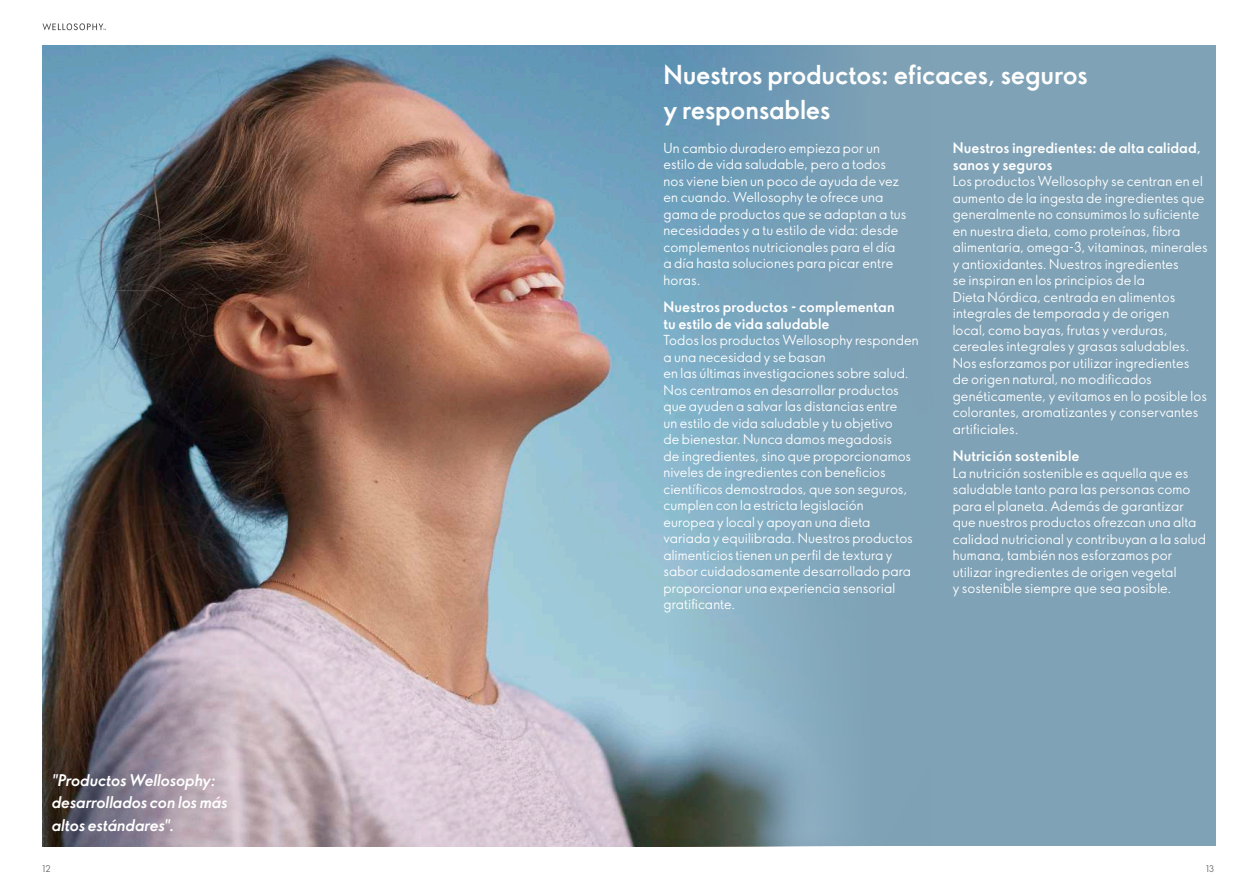
<style>
.page{position:relative;width:1259px;height:893px;background:#fff}
.page>*{position:absolute;margin:0;border:0;box-sizing:border-box;transform-origin:0 0}
.t1{font:700 25.5px/34.5px "Oriflame Sans 2.0";letter-spacing:-.015em;color:#fff}
.t2{font:italic 700 15.75px/22.5px "Oriflame Sans 2.0";letter-spacing:-.01em;color:#fff}
.t3{font:700 14.25px/16.5px "Oriflame Sans 2.0";color:#fff}
.t4{font:13.5px/16.5px "Oriflame Sans 2.0";letter-spacing:.005em;color:#fff}
.t5{font:9px "Oriflame Sans 2.0";color:#636366}
</style>
<div class="page">
<div style="left:43px;top:46px;width:1173px;height:800px;background:#7fa2b6"></div>
<img style="left:43px;top:46px;width:789px;height:800px">
<svg style="left:43px;top:23px;width:63px;height:7px"></svg>
<h1 class="t1" style="left:663px;top:57px;width:426px">Nuestros productos: eficaces, seguros y responsables</h1>
<p class="t2" style="left:51px;top:768px;width:178px">"Productos Wellosophy: desarrollados con los más altos estándares".</p>
<p class="t4" style="left:663px;top:139px;width:244px">Un cambio duradero empieza por un estilo de vida saludable, pero a todos nos viene bien un poco de ayuda de vez en cuando. Wellosophy te ofrece una gama de productos que se adaptan a tus necesidades y a tu estilo de vida: desde complementos nutricionales para el día a día hasta soluciones para picar entre horas.</p>
<p class="t3" style="left:663px;top:298px;width:233px">Nuestros productos - complementan tu estilo de vida saludable</p>
<p class="t4" style="left:663px;top:332px;width:257px">Todos los productos Wellosophy responden a una necesidad y se basan<br>en las últimas investigaciones sobre salud.<br>Nos centramos en desarrollar productos que ayuden a salvar las distancias entre<br>un estilo de vida saludable y tu objetivo<br>de bienestar. Nunca damos megadosis<br>de ingredientes, sino que proporcionamos niveles de ingredientes con beneficios científicos demostrados, que son seguros, cumplen con la estricta legislación<br>europea y local y apoyan una dieta variada y equilibrada. Nuestros productos alimenticios tienen un perfil de textura y sabor cuidadosamente desarrollado para proporcionar una experiencia sensorial gratificante.</p>
<p class="t3" style="left:952px;top:139px;width:250px">Nuestros ingredientes: de alta calidad, sanos y seguros</p>
<p class="t4" style="left:952px;top:172px;width:256px">Los productos Wellosophy se centran en el aumento de la ingesta de ingredientes que generalmente no consumimos lo suficiente en nuestra dieta, como proteínas, fibra alimentaria, omega-3, vitaminas, minerales y antioxidantes. Nuestros ingredientes<br>se inspiran en los principios de la<br>Dieta Nórdica, centrada en alimentos integrales de temporada y de origen<br>local, como bayas, frutas y verduras, cereales integrales y grasas saludables.<br>Nos esforzamos por utilizar ingredientes de origen natural, no modificados genéticamente, y evitamos en lo posible los colorantes, aromatizantes y conservantes artificiales.</p>
<p class="t3" style="left:952px;top:447px;width:128px">Nutrición sostenible</p>
<p class="t4" style="left:952px;top:464px;width:255px">La nutrición sostenible es aquella que es saludable tanto para las personas como para el planeta. Además de garantizar que nuestros productos ofrezcan una alta calidad nutricional y contribuyan a la salud humana, también nos esforzamos por utilizar ingredientes de origen vegetal<br>y sostenible siempre que sea posible.</p>
<p class="t5" style="left:43px;top:862px;width:10px">12</p>
<p class="t5" style="left:1206px;top:862px;width:10px">13</p>
</div>
